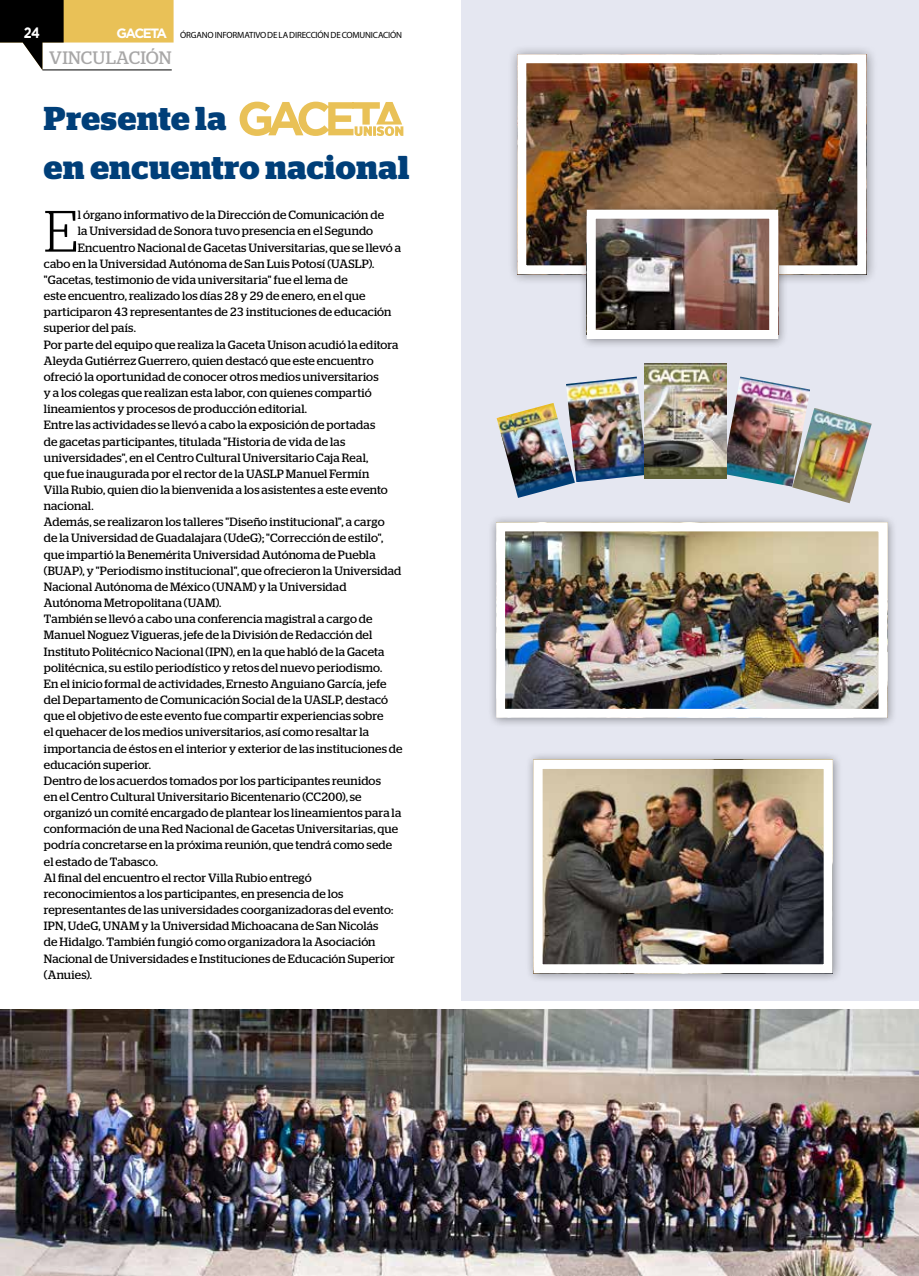
<style>
.page{position:relative;width:919px;height:1276px;background:#fff}
.page>*{position:absolute;margin:0;border:0;box-sizing:border-box;transform-origin:0 0}
.t1{font:300 58.2px "Stag";color:#000}
.t2{font:700 33px/48.4px "Stag";letter-spacing:.02em;color:#003f79}
.t3{font:18px "Stag";letter-spacing:.01em;color:#a8a7a7}
.t4{font:700 15px "Gotham";color:#fff;scale:.85 1}
.t5{font:12px "Stag";letter-spacing:.01em;color:#000}
.t6{font:9px "Myriad Pro";letter-spacing:-.02em;color:#000}
.s1{font-family:"Gotham";font-weight:700;font-size:13.5px;color:#fff}
</style>
<div class="page">
<hr style="left:42px;top:70px;width:130px;height:1px;background:#000">
<svg style="left:0;top:0;width:173px;height:70px"></svg>
<div style="left:461px;top:0;width:457px;height:1276px;background:#e5e7f1"></div>
<img style="left:0;top:1008px;width:918px;height:268px">
<div style="left:525px;top:751px;width:317px;height:232px;background:#000;opacity:.4"></div>
<img style="left:543px;top:770px;width:279px;height:193px">
<div style="left:533px;top:760px;width:299px;height:213px;border:9px solid #fff"></div>
<div style="left:487px;top:514px;width:410px;height:214px;background:#000;opacity:.4"></div>
<img style="left:506px;top:532px;width:371px;height:176px">
<div style="left:496px;top:522px;width:391px;height:196px;border:9px solid #fff"></div>
<div style="left:507px;top:44px;width:370px;height:242px;background:#000;opacity:.4"></div>
<img style="left:527px;top:64px;width:329px;height:200px">
<div style="left:517px;top:54px;width:349px;height:220px;border:9px solid #fff"></div>
<div style="left:578px;top:202px;width:210px;height:147px;background:#000;opacity:.4"></div>
<img style="left:596px;top:220px;width:172px;height:109px">
<div style="left:586px;top:210px;width:192px;height:129px;border:9px solid #fff"></div>
<img style="left:566px;top:376px;width:78px;height:106px">
<img style="left:496px;top:403px;width:79px;height:95px">
<img style="left:726px;top:376px;width:84px;height:110px">
<img style="left:792px;top:408px;width:79px;height:95px">
<img style="left:644px;top:364px;width:82px;height:115px">
<div style="left:0;top:1001px;width:918px;height:7px;background:#fff"></div>
<svg style="left:239px;top:102px;width:164px;height:34px"></svg>
<p class="t4" style="left:24px;top:23px;width:21px">24</p>
<p class="t6" style="left:117px;top:30px;width:287px"><span class="s1">GACETA</span> ÓRGANO INFORMATIVO DE LA DIRECCIÓN DE COMUNICACIÓN</p>
<h3 class="t3" style="left:49px;top:47px;width:124px">VINCULACIÓN</h3>
<h2 class="t2" style="left:44px;top:94px;width:367px">Presente la<br>en encuentro nacional</h2>
<h1 class="t1" style="left:44px;top:198px;width:36px">E</h1>
<p class="t5" style="left:78px;top:208px;width:307px">l órgano informativo de la Dirección de Comunicación de</p>
<p class="t5" style="left:78px;top:224px;width:297px">la Universidad de Sonora tuvo presencia en el Segundo</p>
<p class="t5" style="left:78px;top:240px;width:325px">Encuentro Nacional de Gacetas Universitarias, que se llevó a</p>
<p class="t5" style="left:44px;top:257px;width:332px">cabo en la Universidad Autónoma de San Luis Potosí (UASLP).</p>
<p class="t5" style="left:44px;top:273px;width:305px">"Gacetas, testimonio de vida universitaria" fue el lema de</p>
<p class="t5" style="left:44px;top:289px;width:323px">este encuentro, realizado los días 28 y 29 de enero, en el que</p>
<p class="t5" style="left:44px;top:305px;width:349px">participaron 43 representantes de 23 instituciones de educación</p>
<p class="t5" style="left:44px;top:321px;width:94px">superior del país.</p>
<p class="t5" style="left:44px;top:337px;width:356px">Por parte del equipo que realiza la Gaceta Unison acudió la editora</p>
<p class="t5" style="left:44px;top:353px;width:331px">Aleyda Gutiérrez Guerrero, quien destacó que este encuentro</p>
<p class="t5" style="left:44px;top:370px;width:336px">ofreció la oportunidad de conocer otros medios universitarios</p>
<p class="t5" style="left:44px;top:386px;width:329px">y a los colegas que realizan esta labor, con quienes compartió</p>
<p class="t5" style="left:44px;top:402px;width:265px">lineamientos y procesos de producción editorial.</p>
<p class="t5" style="left:44px;top:418px;width:333px">Entre las actividades se llevó a cabo la exposición de portadas</p>
<p class="t5" style="left:44px;top:434px;width:303px">de gacetas participantes, titulada "Historia de vida de las</p>
<p class="t5" style="left:44px;top:450px;width:326px">universidades", en el Centro Cultural Universitario Caja Real,</p>
<p class="t5" style="left:44px;top:467px;width:327px">que fue inaugurada por el rector de la UASLP Manuel Fermín</p>
<p class="t5" style="left:44px;top:483px;width:345px">Villa Rubio, quien dio la bienvenida a los asistentes a este evento</p>
<p class="t5" style="left:44px;top:499px;width:51px">nacional.</p>
<p class="t5" style="left:44px;top:515px;width:342px">Además, se realizaron los talleres "Diseño institucional", a cargo</p>
<p class="t5" style="left:44px;top:531px;width:341px">de la Universidad de Guadalajara (UdeG); "Corrección de estilo",</p>
<p class="t5" style="left:44px;top:547px;width:333px">que impartió la Benemérita Universidad Autónoma de Puebla</p>
<p class="t5" style="left:44px;top:563px;width:359px">(BUAP), y "Periodismo institucional", que ofrecieron la Universidad</p>
<p class="t5" style="left:44px;top:580px;width:304px">Nacional Autónoma de México (UNAM) y la Universidad</p>
<p class="t5" style="left:44px;top:596px;width:179px">Autónoma Metropolitana (UAM).</p>
<p class="t5" style="left:44px;top:612px;width:330px">También se llevó a cabo una conferencia magistral a cargo de</p>
<p class="t5" style="left:44px;top:628px;width:330px">Manuel Noguez Vigueras, jefe de la División de Redacción del</p>
<p class="t5" style="left:44px;top:644px;width:342px">Instituto Politécnico Nacional (IPN), en la que habló de la Gaceta</p>
<p class="t5" style="left:44px;top:660px;width:340px">politécnica, su estilo periodístico y retos del nuevo periodismo.</p>
<p class="t5" style="left:44px;top:677px;width:344px">En el inicio formal de actividades, Ernesto Anguiano García, jefe</p>
<p class="t5" style="left:44px;top:693px;width:345px">del Departamento de Comunicación Social de la UASLP, destacó</p>
<p class="t5" style="left:44px;top:709px;width:341px">que el objetivo de este evento fue compartir experiencias sobre</p>
<p class="t5" style="left:44px;top:725px;width:327px">el quehacer de los medios universitarios, así como resaltar la</p>
<p class="t5" style="left:44px;top:741px;width:360px">importancia de éstos en el interior y exterior de las instituciones de</p>
<p class="t5" style="left:44px;top:757px;width:109px">educación superior.</p>
<p class="t5" style="left:44px;top:773px;width:338px">Dentro de los acuerdos tomados por los participantes reunidos</p>
<p class="t5" style="left:44px;top:790px;width:319px">en el Centro Cultural Universitario Bicentenario (CC200), se</p>
<p class="t5" style="left:44px;top:806px;width:359px">organizó un comité encargado de plantear los lineamientos para la</p>
<p class="t5" style="left:44px;top:822px;width:356px">conformación de una Red Nacional de Gacetas Universitarias, que</p>
<p class="t5" style="left:44px;top:838px;width:350px">podría concretarse en la próxima reunión, que tendrá como sede</p>
<p class="t5" style="left:44px;top:854px;width:115px">el estado de Tabasco.</p>
<p class="t5" style="left:44px;top:870px;width:269px">Al final del encuentro el rector Villa Rubio entregó</p>
<p class="t5" style="left:44px;top:886px;width:301px">reconocimientos a los participantes, en presencia de los</p>
<p class="t5" style="left:44px;top:903px;width:351px">representantes de las universidades coorganizadoras del evento:</p>
<p class="t5" style="left:44px;top:919px;width:336px">IPN, UdeG, UNAM y la Universidad Michoacana de San Nicolás</p>
<p class="t5" style="left:44px;top:935px;width:333px">de Hidalgo. También fungió como organizadora la Asociación</p>
<p class="t5" style="left:44px;top:951px;width:352px">Nacional de Universidades e Instituciones de Educación Superior</p>
<p class="t5" style="left:44px;top:967px;width:50px">(Anuies).</p>
</div>
